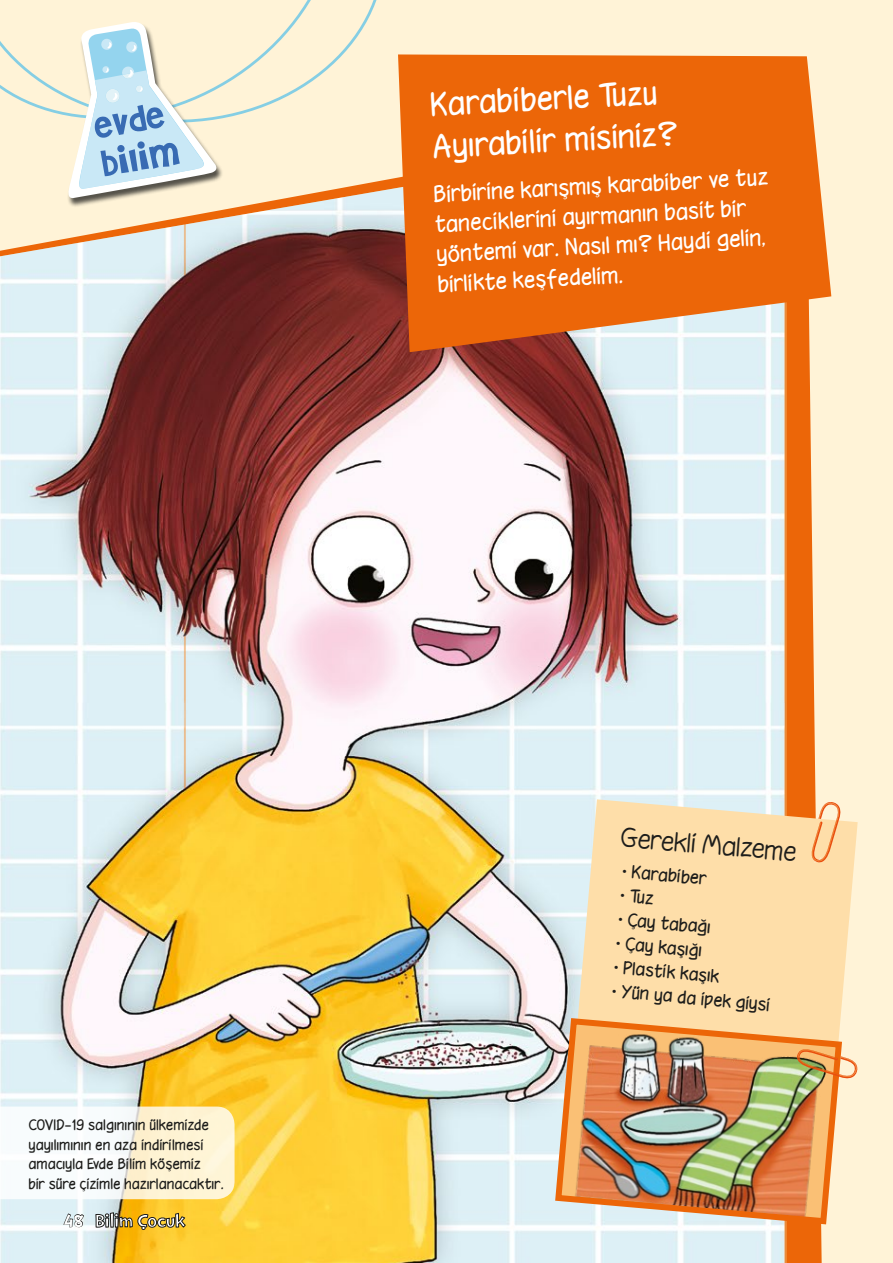
<style>
.page{position:relative;width:893px;height:1263px;background:#fff3d7}
.page>*{position:absolute;margin:0;border:0;box-sizing:border-box;transform-origin:0 0}
.t1{font:30px/42px "Hooteroll";color:#fff}
.t2{font:300 24px "Hooteroll";color:#1d1d1b}
.t3{font:21px/30px "Hooteroll";color:#fff}
.t4{font:700 21px "Doctor Soos";color:#fff}
.t5{font:16.5px/24px "Hooteroll";color:#1d1d1b}
.t6{font:13.5px/19.5px "Hooteroll";color:#1d1d1b}
</style>
<div class="page">
<img style="left:0;top:177px;width:787px;height:1086px">
<svg style="left:398px;top:54px;width:433px;height:298px;background:#e9721e"></svg>
<svg style="left:567px;top:799px;width:291px;height:216px;background:#fadfb0"></svg>
<svg style="left:809px;top:802px;width:32px;height:61px"></svg>
<img style="left:552px;top:1015px;width:290px;height:212px">
<svg style="left:797px;top:1046px;width:61px;height:33px"></svg>
<svg style="left:0;top:1106px;width:235px;height:93px"></svg>
<svg style="left:63px;top:1212px;width:22px;height:38px"></svg>
<svg style="left:95px;top:1212px;width:91px;height:39px;background:#d4b351"></svg>
<svg style="left:0;top:0;width:366px;height:118px"></svg>
<div style="left:67px;top:23px;width:156px;height:185px;background:#1d1d1b;opacity:.75"></div>
<svg style="left:67px;top:20px;width:154px;height:179px"></svg>
<svg style="left:617px;top:941px;width:3px;height:4px"></svg>
<svg style="left:615px;top:965px;width:3px;height:4px"></svg>
<svg style="left:613px;top:989px;width:3px;height:4px"></svg>
<h1 class="t1" style="left:430px;top:83px;width:247px;rotate:-3deg">Karabiberle Tuzu<br>Ayırabilir misiniz?</h1>
<p class="t3" style="left:433px;top:179px;width:337px;rotate:-3deg">Birbirine karışmış karabiber ve tuz taneciklerini ayırmanın basit bir yöntemi var. Nasıl mı? Haydi gelin, birlikte keşfedelim.</p>
<p class="t6" style="left:29px;top:1115px;width:197px">COVID-19 salgınının ülkemizde yayılımının en aza indirilmesi amacıyla Evde Bilim köşemiz<br>bir süre çizimle hazırlanacaktır.</p>
<p class="t4" style="left:64px;top:1211px;width:22px">48</p>
<p class="t2" style="left:623px;top:822px;width:178px;rotate:5deg">Gerekli Malzeme</p>
<p class="t5" style="left:633px;top:860px;width:151px;rotate:5deg">Karabiber<br>Tuz<br>Çay tabağı<br>Çay kaşığı<br>Plastik kaşık<br>Yün ya da ipek giysi</p>
</div>
